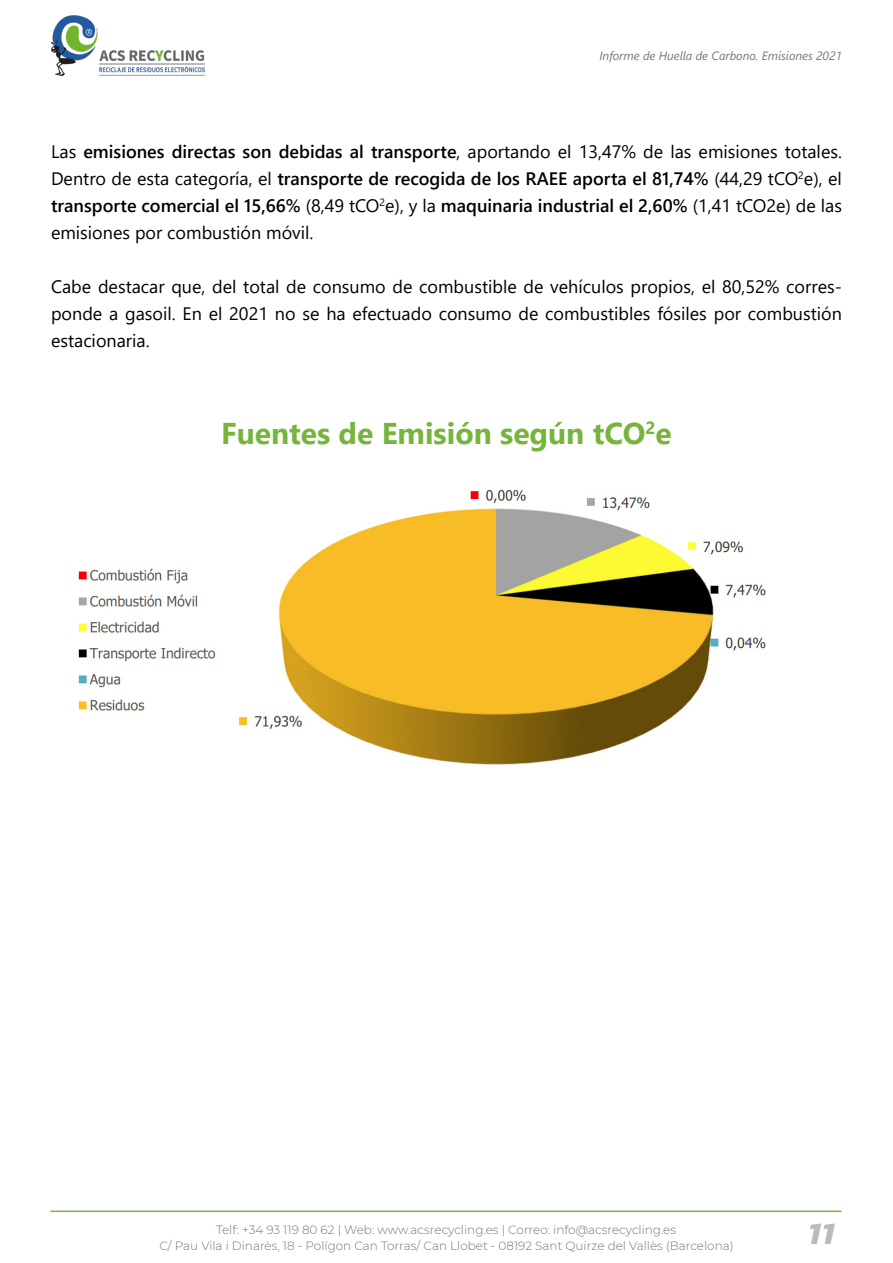
<style>
.page{position:relative;width:893px;height:1263px;background:#fff}
.page>*{position:absolute;margin:0;border:0;box-sizing:border-box;transform-origin:0 0}
.t1{font:700 30px "Segoe UI";color:#77b43c}
.t2{font:italic 28.5px "Segoe UI Black";color:#bbbbba}
.t3{font:18px/27px "Segoe UI";color:#000;text-align:justify}
.t4{font:300 12px/15.9px "Montserrat";color:#767576;text-align:center}
.t5{font:italic 12px "Segoe UI";color:#797674}
.s1{font-weight:600}
</style>
<div class="page">
<img style="left:51px;top:15px;width:154px;height:61px">
<img style="left:78px;top:489px;width:688px;height:276px">
<hr style="left:50px;top:1210px;width:791px;height:2px;background:#76b83a">
<p class="t5" style="left:599px;top:44px;width:244px">Informe de Huella de Carbono. Emisiones 2021</p>
<p class="t3" style="left:51px;top:137px;width:792px">Las <span class="s1">emisiones directas son debidas al transporte</span>, aportando el 13,47% de las emisiones totales.<br>Dentro de esta categoría, el <span class="s1">transporte de recogida de los RAEE aporta el 81,74%</span> (44,29 tCO<sup>2</sup>e), el <span class="s1">transporte comercial el 15,66%</span> (8,49 tCO<sup>2</sup>e), y la <span class="s1">maquinaria industrial el 2,60%</span> (1,41 tCO2e) de las emisiones por combustión móvil.</p>
<p class="t3" style="left:51px;top:272px;width:792px">Cabe destacar que, del total de consumo de combustible de vehículos propios, el 80,52% corres&shy;ponde a gasoil. En el 2021 no se ha efectuado consumo de combustibles fósiles por combustión estacionaria.</p>
<h1 class="t1" style="left:221px;top:405px;width:452px">Fuentes de Emisión según tCO<sup>2</sup>e</h1>
<p class="t4" style="left:159px;top:1222px;width:576px">Telf: +34 93 119 80 62 | Web: www.acsrecycling.es | Correo: info@acsrecycling.es<br>C/ Pau Vila i Dinarès, 18 - Polígon Can Torras/ Can Llobet - 08192 Sant Quirze del Vallès (Barcelona)</p>
<h2 class="t2" style="left:808px;top:1212px;width:29px">11</h2>
</div>
